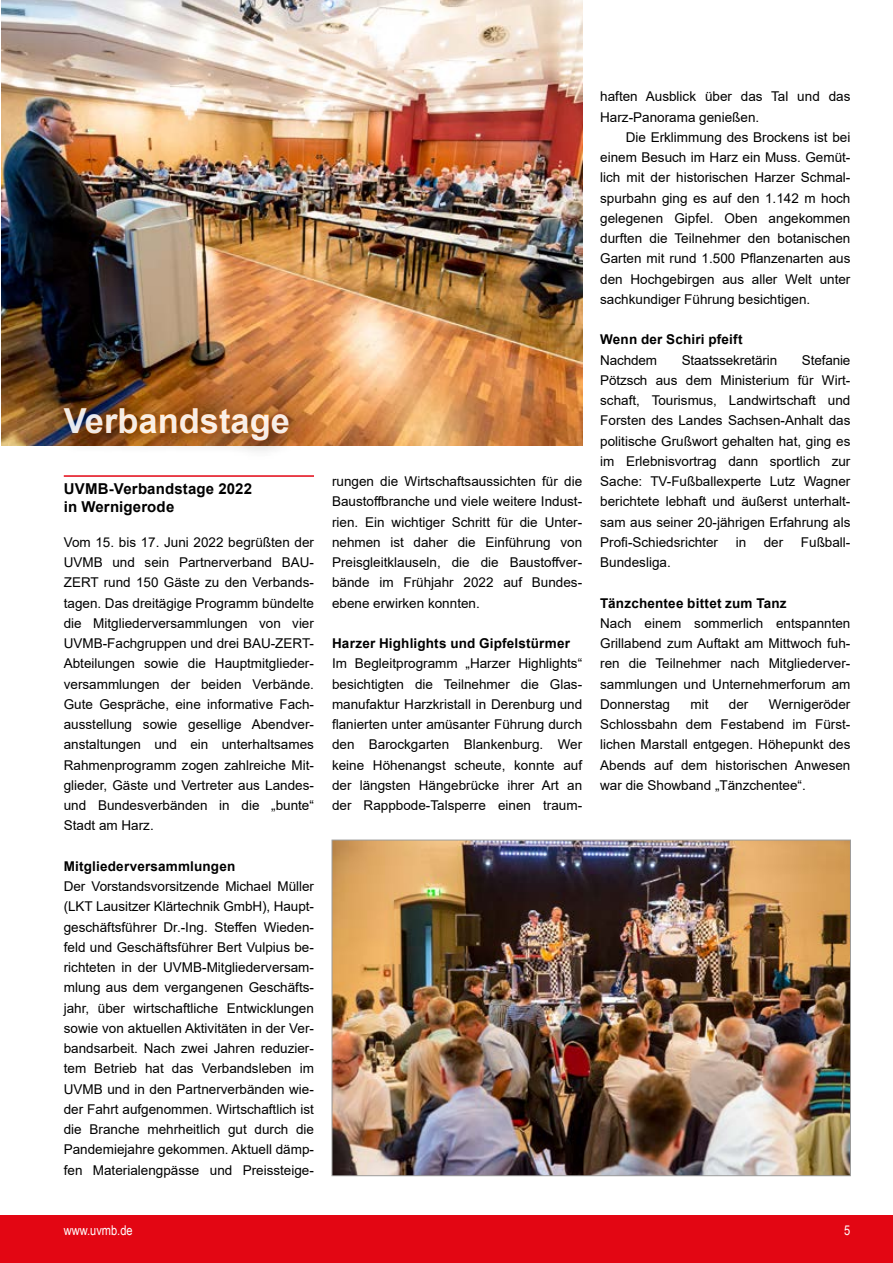
<style>
.page{position:relative;width:893px;height:1263px;background:#fff}
.page>*{position:absolute;margin:0;border:0;box-sizing:border-box;transform-origin:0 0}
.t1{font:700 34.5px "Arial";color:#fff}
.t2{font:700 15px/18px "Arial";letter-spacing:.01em;color:#000}
.t3{font:13.5px/20.2px "Arial";color:#000;text-align:justify}
.t4{font:700 13.5px "Arial";letter-spacing:.015em;color:#000}
.t5{font:13.5px "Arial Narrow";color:#fff}
</style>
<div class="page">
<div style="left:0;top:1215px;width:893px;height:48px;background:#e30613"></div>
<hr style="left:64px;top:475px;width:250px;height:2px;background:#e30613">
<img style="left:1px;top:0;width:581px;height:446px">
<div style="left:43px;top:387px;width:268px;height:75px;background:#000;opacity:.75"></div>
<img style="left:334px;top:842px;width:515px;height:332px">
<h1 class="t1" style="left:64px;top:396px;width:228px">Verbandstage</h1>
<p class="t2" style="left:64px;top:480px;width:190px">UVMB-Verbandstage 2022 in Wernigerode</p>
<p class="t3" style="left:64px;top:532px;width:252px">Vom 15. bis 17. Juni 2022 begrüßten der UVMB und sein Partnerverband BAU-ZERT rund 150 Gäste zu den Verbands&shy;tagen. Das dreitägige Programm bündelte die Mitgliederversammlungen von vier UVMB-Fachgruppen und drei BAU-ZERT-Abteilungen sowie die Hauptmitglieder&shy;versammlungen der beiden Verbände.<br>Gute Gespräche, eine informative Fach&shy;ausstellung sowie gesellige Abendver&shy;anstaltungen und ein unterhaltsames Rahmenprogramm zogen zahlreiche Mit&shy;glieder, Gäste und Vertreter aus Landes&shy;und Bundesverbänden in die „bunte“ Stadt am Harz.</p>
<p class="t4" style="left:64px;top:856px;width:173px">Mitgliederversammlungen</p>
<p class="t3" style="left:64px;top:876px;width:252px">Der Vorstandsvorsitzende Michael Müller (LKT Lausitzer Klärtechnik GmbH), Haupt&shy;geschäftsführer Dr.-Ing. Steffen Wieden&shy;feld und Geschäftsführer Bert Vulpius be&shy;richteten in der UVMB-Mitgliederversam&shy;mlung aus dem vergangenen Geschäfts&shy;jahr, über wirtschaftliche Entwicklungen sowie von aktuellen Aktivitäten in der Ver&shy;bandsarbeit. Nach zwei Jahren reduzier&shy;tem Betrieb hat das Verbandsleben im UVMB und in den Partnerverbänden wie&shy;der Fahrt aufgenommen. Wirtschaftlich ist die Branche mehrheitlich gut durch die Pandemiejahre gekommen. Aktuell dämp&shy;fen Materialengpässe und Preissteige-</p>
<p class="t3" style="left:332px;top:471px;width:252px">rungen die Wirtschaftsaussichten für die Baustoffbranche und viele weitere Indust&shy;rien. Ein wichtiger Schritt für die Unter&shy;nehmen ist daher die Einführung von Preisgleitklauseln, die die Baustoffver&shy;bände im Frühjahr 2022 auf Bundes&shy;ebene erwirken konnten.</p>
<p class="t4" style="left:332px;top:634px;width:240px">Harzer Highlights und Gipfelstürmer</p>
<p class="t3" style="left:332px;top:653px;width:252px">Im Begleitprogramm „Harzer Highlights“ besichtigten die Teilnehmer die Glas&shy;manufaktur Harzkristall in Derenburg und flanierten unter amüsanter Führung durch den Barockgarten Blankenburg. Wer keine Höhenangst scheute, konnte auf der längsten Hängebrücke ihrer Art an der Rappbode-Talsperre einen traum-</p>
<p class="t3" style="left:600px;top:86px;width:252px">haften Ausblick über das Tal und das<br>Harz-Panorama genießen.</p>
<p class="t3" style="left:600px;top:127px;width:252px;text-indent:26px">Die Erklimmung des Brockens ist bei einem Besuch im Harz ein Muss. Gemüt&shy;lich mit der historischen Harzer Schmal&shy;spurbahn ging es auf den 1.142 m hoch gelegenen Gipfel. Oben angekommen durften die Teilnehmer den botanischen Garten mit rund 1.500 Pflanzenarten aus den Hochgebirgen aus aller Welt unter sachkundiger Führung besichtigen.</p>
<p class="t4" style="left:600px;top:330px;width:144px">Wenn der Schiri pfeift</p>
<p class="t3" style="left:600px;top:350px;width:58px">Nachdem</p>
<p class="t3" style="left:682px;top:350px;width:97px">Staatssekretärin</p>
<p class="t3" style="left:600px;top:350px;width:252px;text-indent:202px">Stefanie Pötzsch aus dem Ministerium für Wirt&shy;schaft, Tourismus, Landwirtschaft und Forsten des Landes Sachsen-Anhalt das politische Grußwort gehalten hat, ging es im Erlebnisvortrag dann sportlich zur Sache: TV-Fußballexperte Lutz Wagner berichtete lebhaft und äußerst unterhalt&shy;sam aus seiner 20-jährigen Erfahrung als Profi-Schiedsrichter</p>
<p class="t3" style="left:736px;top:532px;width:12px">in</p>
<p class="t3" style="left:764px;top:532px;width:21px">der</p>
<p class="t3" style="left:801px;top:532px;width:51px">Fußball-</p>
<p class="t3" style="left:600px;top:552px;width:72px">Bundesliga.</p>
<p class="t4" style="left:600px;top:593px;width:188px">Tänzchentee bittet zum Tanz</p>
<p class="t3" style="left:600px;top:613px;width:252px">Nach einem sommerlich entspannten Grillabend zum Auftakt am Mittwoch fuh&shy;ren die Teilnehmer nach Mitgliederver&shy;sammlungen und Unternehmerforum am Donnerstag</p>
<p class="t3" style="left:600px;top:694px;width:252px;text-indent:169px">Wernigeröder Schlossbahn dem Festabend im Fürst&shy;lichen Marstall entgegen. Höhepunkt des Abends auf dem historischen Anwesen war die Showband „Tänzchentee“.</p>
<p class="t3" style="left:690px;top:694px;width:19px">mit</p>
<p class="t3" style="left:729px;top:694px;width:21px">der</p>
<p class="t5" style="left:64px;top:1221px;width:70px">www.uvmb.de</p>
<p class="t5" style="left:844px;top:1221px;width:8px">5</p>
</div>
